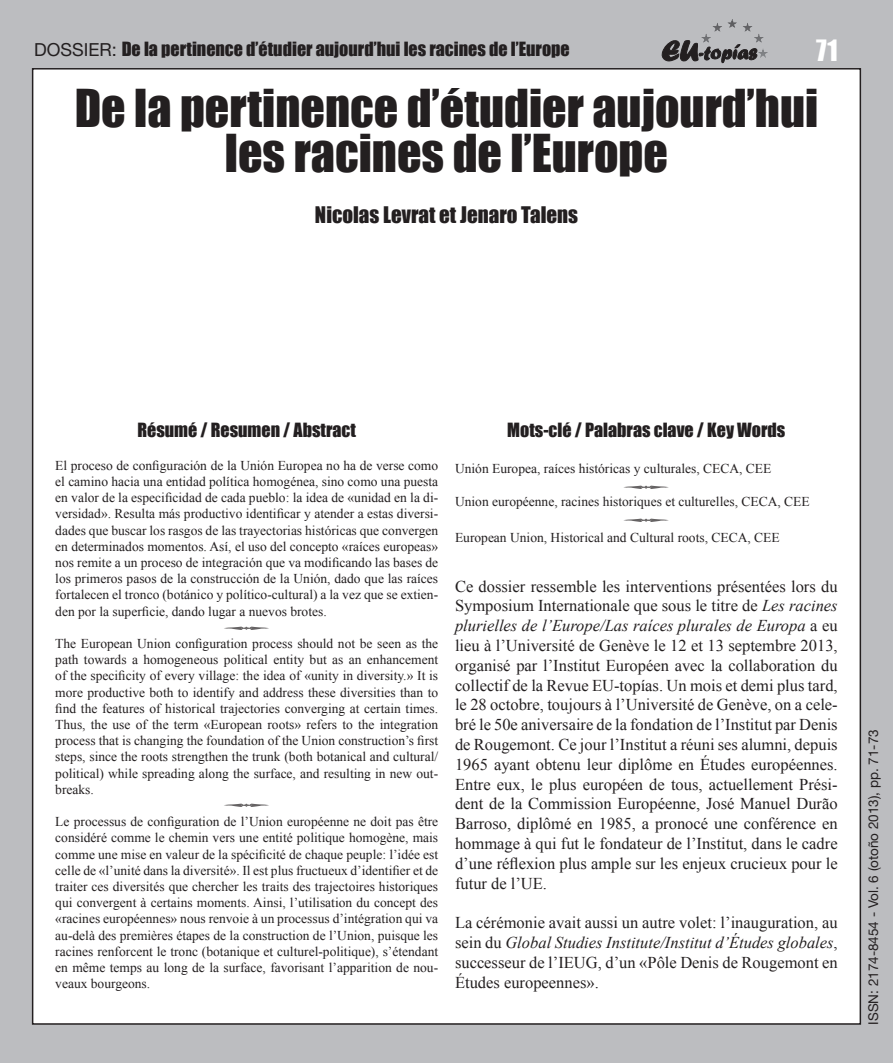
<style>
.page{position:relative;width:893px;height:1063px;background:#bcbdc0}
.page>*{position:absolute;margin:0;border:0;box-sizing:border-box;transform-origin:0 0}
.t1{font:48px/45px "Impact";color:#231f20;text-align:center}
.t2{font:27px "Impact";color:#fff}
.t3{font:21px "Impact";color:#231f20}
.t4{font:18px "Impact";color:#231f20}
.t5{font:16.5px/19.8px "Times New Roman";color:#231f20;text-align:justify}
.t6{font:13.5px/16.2px "Times New Roman";color:#231f20;text-align:justify}
.t7{font:13.5px "Helvetica Neue";color:#231f20}
.s1{font-family:"Helvetica Neue"}
.s2{font-style:italic}
</style>
<div class="page">
<div style="left:33px;top:69px;width:827px;height:955px;background:#fff"></div>
<svg style="left:662px;top:40px;width:94px;height:23px"></svg>
<hr style="left:701px;top:19px;width:67px;height:1px;background:#58595b">
<hr style="left:701px;top:20px;width:67px;height:1px;background:#59595c">
<hr style="left:701px;top:21px;width:67px;height:1px;background:#5a5a5d">
<hr style="left:701px;top:22px;width:67px;height:1px;background:#5c5c5f">
<hr style="left:701px;top:23px;width:67px;height:1px;background:#5d5d60">
<hr style="left:701px;top:24px;width:67px;height:1px;background:#5f5f62">
<hr style="left:701px;top:25px;width:67px;height:1px;background:#606063">
<hr style="left:701px;top:26px;width:67px;height:1px;background:#626265">
<hr style="left:701px;top:27px;width:67px;height:1px;background:#636366">
<hr style="left:701px;top:28px;width:67px;height:1px;background:#646467">
<hr style="left:701px;top:29px;width:67px;height:1px;background:#656568">
<hr style="left:701px;top:30px;width:67px;height:1px;background:#666669">
<hr style="left:701px;top:31px;width:67px;height:1px;background:#67676a">
<hr style="left:701px;top:32px;width:67px;height:1px;background:#68686b">
<hr style="left:701px;top:33px;width:67px;height:1px;background:#696a6d">
<hr style="left:701px;top:34px;width:67px;height:1px;background:#6a6b6e">
<hr style="left:701px;top:35px;width:67px;height:1px;background:#6c6c6f">
<hr style="left:701px;top:36px;width:67px;height:1px;background:#6c6d70">
<hr style="left:701px;top:37px;width:67px;height:1px;background:#6e6f72">
<hr style="left:701px;top:38px;width:67px;height:1px;background:#6f7073">
<hr style="left:701px;top:39px;width:67px;height:1px;background:#707174">
<hr style="left:701px;top:40px;width:67px;height:1px;background:#717275">
<hr style="left:701px;top:41px;width:67px;height:1px;background:#727376">
<hr style="left:701px;top:42px;width:67px;height:1px;background:#737477">
<hr style="left:701px;top:43px;width:67px;height:1px;background:#747578">
<hr style="left:701px;top:44px;width:67px;height:1px;background:#75777a">
<hr style="left:701px;top:45px;width:67px;height:1px;background:#76787b">
<hr style="left:701px;top:46px;width:67px;height:1px;background:#78797c">
<hr style="left:701px;top:47px;width:67px;height:1px;background:#787a7d">
<hr style="left:701px;top:48px;width:67px;height:1px;background:#7a7c7f">
<hr style="left:701px;top:49px;width:67px;height:1px;background:#7b7d80">
<hr style="left:701px;top:50px;width:67px;height:1px;background:#7b7d80">
<hr style="left:701px;top:51px;width:67px;height:1px;background:#7d7f82">
<hr style="left:701px;top:52px;width:67px;height:1px;background:#7e8083">
<hr style="left:701px;top:53px;width:67px;height:1px;background:#7f8184">
<hr style="left:701px;top:54px;width:67px;height:1px;background:#818386">
<hr style="left:701px;top:55px;width:67px;height:1px;background:#818386">
<hr style="left:701px;top:56px;width:67px;height:1px;background:#828487">
<hr style="left:701px;top:57px;width:67px;height:1px;background:#848689">
<h3 class="t4" style="left:34px;top:35px;width:537px"><span class="s1">DOSSIER:</span> De la pertinence d’étudier aujourd’hui les racines de l’Europe</h3>
<h2 class="t2" style="left:816px;top:29px;width:23px">71</h2>
<h1 class="t1" style="left:75px;top:85px;width:745px">De la pertinence d’étudier aujourd’hui les racines de l’Europe</h1>
<h3 class="t3" style="left:315px;top:198px;width:265px">Nicolas Levrat et Jenaro Talens</h3>
<h3 class="t4" style="left:138px;top:416px;width:220px">Résumé / Resumen / Abstract</h3>
<p class="t6" style="left:55px;top:457px;width:384px">El proceso de configuración de la Unión Europea no ha de verse como el camino hacia una entidad política homogénea, sino como una puesta en valor de la especificidad de cada pueblo: la idea de «unidad en la di&shy;versidad». Resulta más productivo identificar y atender a estas diversi&shy;dades que buscar los rasgos de las trayectorias históricas que convergen en determinados momentos. Así, el uso del concepto «raíces europeas» nos remite a un proceso de integración que va modificando las bases de los primeros pasos de la construcción de la Unión, dado que las raíces fortalecen el tronco (botánico y político-cultural) a la vez que se extien&shy;den por la superficie, dando lugar a nuevos brotes.</p>
<p class="t6" style="left:55px;top:635px;width:384px">The European Union configuration process should not be seen as the path towards a homogeneous political entity but as an enhancement of the specificity of every village: the idea of «unity in diversity.» It is more productive both to identify and address these diversities than to find the features of historical trajectories converging at certain times.<br>Thus, the use of the term «European roots» refers to the integration process that is changing the foundation of the Union construction’s first steps, since the roots strengthen the trunk (both botanical and cultural/ political) while spreading along the surface, and resulting in new out&shy;breaks.</p>
<p class="t6" style="left:55px;top:813px;width:384px">Le processus de configuration de l’Union européenne ne doit pas être considéré comme le chemin vers une entité politique homogène, mais comme une mise en valeur de la spécificité de chaque peuple: l’idée est celle de «l’unité dans la diversité». Il est plus fructueux d’identifier et de traiter ces diversités que chercher les traits des trajectoires historiques qui convergent à certains moments. Ainsi, l’utilisation du concept des «racines européennes» nous renvoie à un processus d’intégration qui va au-delà des premières étapes de la construction de l’Union, puisque les racines renforcent le tronc (botanique et culturel-politique), s’étendant en même temps au long de la surface, favorisant l’apparition de nou&shy;veaux bourgeons.</p>
<h3 class="t4" style="left:507px;top:416px;width:280px">Mots-clé / Palabras clave / Key Words</h3>
<p class="t6" style="left:455px;top:460px;width:318px">Unión Europea, raíces históricas y culturales, CECA, CEE</p>
<p class="t6" style="left:455px;top:493px;width:356px">Union européenne, racines historiques et culturelles, CECA, CEE</p>
<p class="t6" style="left:455px;top:529px;width:326px">European Union, Historical and Cultural roots, CECA, CEE</p>
<p class="t5" style="left:455px;top:576px;width:384px">Ce dossier ressemble les interventions présentées lors du Symposium Internationale que sous le titre de <span class="s2">Les racines plurielles de l’Europe/Las raíces plurales de Europa</span> a eu lieu à l’Université de Genève le 12 et 13 septembre 2013, organisé par l’Institut Européen avec la collaboration du collectif de la Revue EU-topías. Un mois et demi plus tard, le 28 octobre, toujours à l’Université de Genève, on a cele&shy;bré le 50e aniversaire de la fondation de l’Institut par Denis de Rougemont. Ce jour l’Institut a réuni ses alumni, depuis 1965 ayant obtenu leur diplôme en Études européennes.<br>Entre eux, le plus européen de tous, actuellement Prési&shy;dent de la Commission Européenne, José Manuel Durão Barroso, diplômé en 1985, a pronocé une conférence en hommage à qui fut le fondateur de l’Institut, dans le cadre d’une réflexion plus ample sur les enjeux crucieux pour le futur de l’UE.</p>
<p class="t5" style="left:455px;top:912px;width:384px">La cérémonie avait aussi un autre volet: l’inauguration, au sein du <span class="s2">Global Studies Institute/Institut d’Études globales</span>, successeur de l’IEUG, d’un «Pôle Denis de Rougemont en Études europeennes».</p>
<p class="t7" style="left:865px;top:1025px;width:297px;rotate:-90deg">ISSN: 2174-8454 - Vol. 6 (otoño 2013), pp. 71-73</p>
</div>
